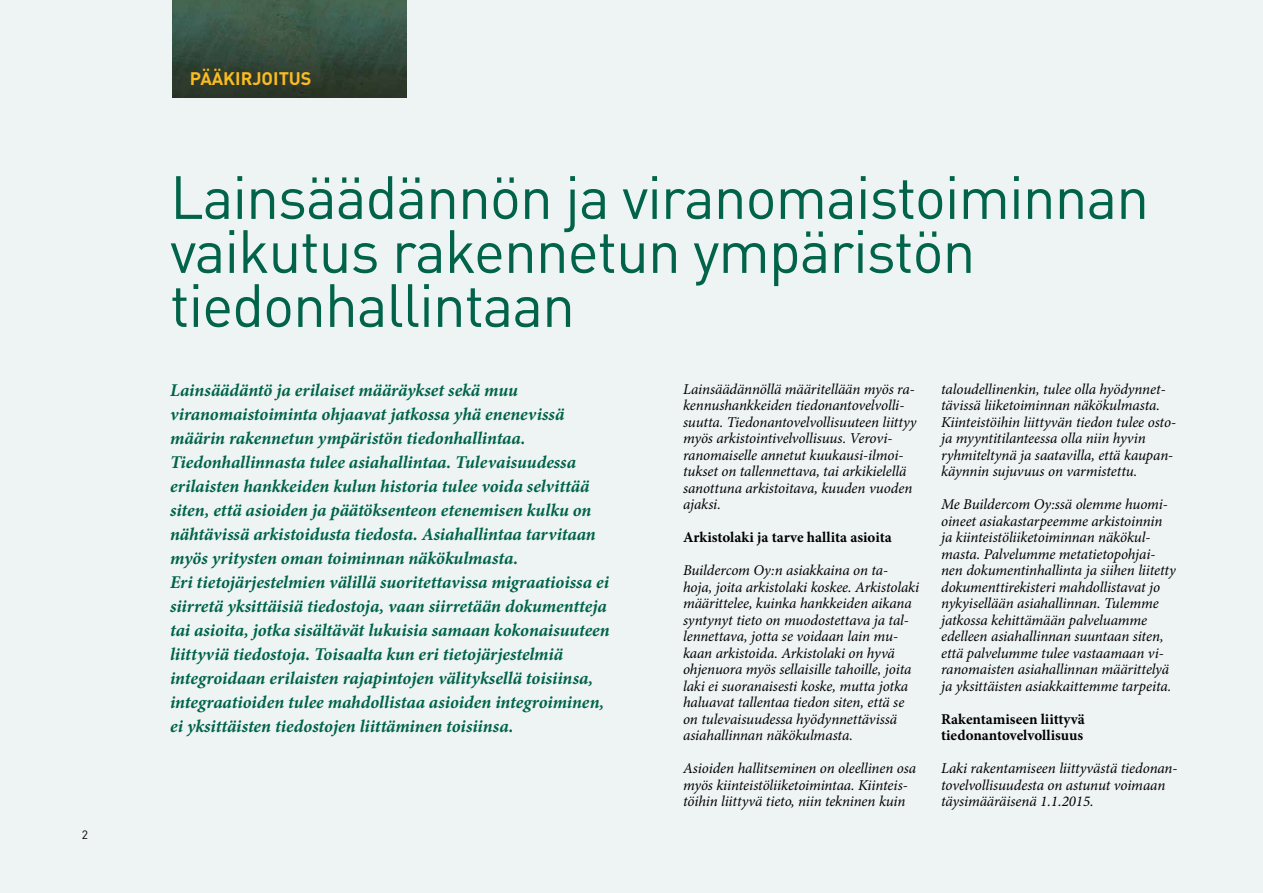
<style>
.page{position:relative;width:1263px;height:893px;background:#eef4f3}
.page>*{position:absolute;margin:0;border:0;box-sizing:border-box;transform-origin:0 0}
.t1{font:60px/54px "DIN";letter-spacing:-.02em;color:#00634a}
.t2{font:italic 700 18px/24px "Minion Pro";letter-spacing:-.005em;color:#00634a}
.t3{font:700 18px "DIN";color:#fbbb21}
.t4{font:italic 15px/16.5px "Minion Pro";letter-spacing:-.01em;color:#000}
.t5{font:700 15px/16.5px "Minion Pro";color:#000}
.t6{font:12px "DIN";color:#000}
</style>
<div class="page">
<img style="left:173px;top:0;width:233px;height:98px">
<p class="t6" style="left:82px;top:827px;width:8px">2</p>
<p class="t3" style="left:190px;top:67px;width:123px">PÄÄKIRJOITUS</p>
<h1 class="t1" style="left:170px;top:169px;width:981px">Lainsäädännön ja viranomaistoiminnan vaikutus rakennetun ympäristön tiedonhallintaan</h1>
<p class="t2" style="left:170px;top:378px;width:441px">Lainsäädäntö ja erilaiset määräykset sekä muu viranomaistoiminta ohjaavat jatkossa yhä enenevissä määrin rakennetun ympäristön tiedonhallintaa.<br>Tiedonhallinnasta tulee asiahallintaa. Tulevaisuudessa erilaisten hankkeiden kulun historia tulee voida selvittää siten, että asioiden ja päätöksenteon etenemisen kulku on nähtävissä arkistoidusta tiedosta. Asiahallintaa tarvitaan myös yritysten oman toiminnan näkökulmasta.<br>Eri tietojärjestelmien välillä suoritettavissa migraatioissa ei siirretä yksittäisiä tiedostoja, vaan siirretään dokumentteja tai asioita, jotka sisältävät lukuisia samaan kokonaisuuteen liittyviä tiedostoja. Toisaalta kun eri tietojärjestelmiä integroidaan erilaisten rajapintojen välityksellä toisiinsa, integraatioiden tulee mahdollistaa asioiden integroiminen, ei yksittäisten tiedostojen liittäminen toisiinsa.</p>
<p class="t4" style="left:683px;top:381px;width:235px">Lainsäädännöllä määritellään myös ra&shy;kennushankkeiden tiedonantovelvolli&shy;suutta. Tiedonantovelvollisuuteen liittyy myös arkistointivelvollisuus. Verovi&shy;ranomaiselle annetut kuukausi-ilmoi&shy;tukset on tallennettava, tai arkikielellä sanottuna arkistoitava, kuuden vuoden ajaksi.</p>
<p class="t5" style="left:683px;top:529px;width:210px">Arkistolaki ja tarve hallita asioita</p>
<p class="t4" style="left:683px;top:562px;width:238px">Buildercom Oy:n asiakkaina on ta&shy;hoja, joita arkistolaki koskee. Arkistolaki määrittelee, kuinka hankkeiden aikana syntynyt tieto on muodostettava ja tal&shy;lennettava, jotta se voidaan lain mu&shy;kaan arkistoida. Arkistolaki on hyvä ohjenuora myös sellaisille tahoille, joita laki ei suoranaisesti koske, mutta jotka haluavat tallentaa tiedon siten, että se on tulevaisuudessa hyödynnettävissä asiahallinnan näkökulmasta.</p>
<p class="t4" style="left:683px;top:760px;width:235px">Asioiden hallitseminen on oleellinen osa myös kiinteistöliiketoimintaa. Kiinteis&shy;töihin liittyvä tieto, niin tekninen kuin</p>
<p class="t4" style="left:941px;top:381px;width:236px">taloudellinenkin, tulee olla hyödynnet&shy;tävissä liiketoiminnan näkökulmasta.<br>Kiinteistöihin liittyvän tiedon tulee osto&shy;ja myyntitilanteessa olla niin hyvin ryhmiteltynä ja saatavilla, että kaupan&shy;käynnin sujuvuus on varmistettu.</p>
<p class="t4" style="left:941px;top:496px;width:236px">Me Buildercom Oy:ssä olemme huomi&shy;oineet asiakastarpeemme arkistoinnin ja kiinteistöliiketoiminnan näkökul&shy;masta. Palvelumme metatietopohjai&shy;nen dokumentinhallinta ja siihen liitetty dokumenttirekisteri mahdollistavat jo nykyisellään asiahallinnan. Tulemme jatkossa kehittämään palveluamme edelleen asiahallinnan suuntaan siten, että palvelumme tulee vastaamaan vi&shy;ranomaisten asiahallinnan määrittelyä ja yksittäisten asiakkaittemme tarpeita.</p>
<p class="t5" style="left:941px;top:710px;width:145px">Rakentamiseen liittyvä tiedonantovelvollisuus</p>
<p class="t4" style="left:941px;top:760px;width:238px">Laki rakentamiseen liittyvästä tiedonan&shy;tovelvollisuudesta on astunut voimaan täysimääräisenä 1.1.2015.</p>
</div>
